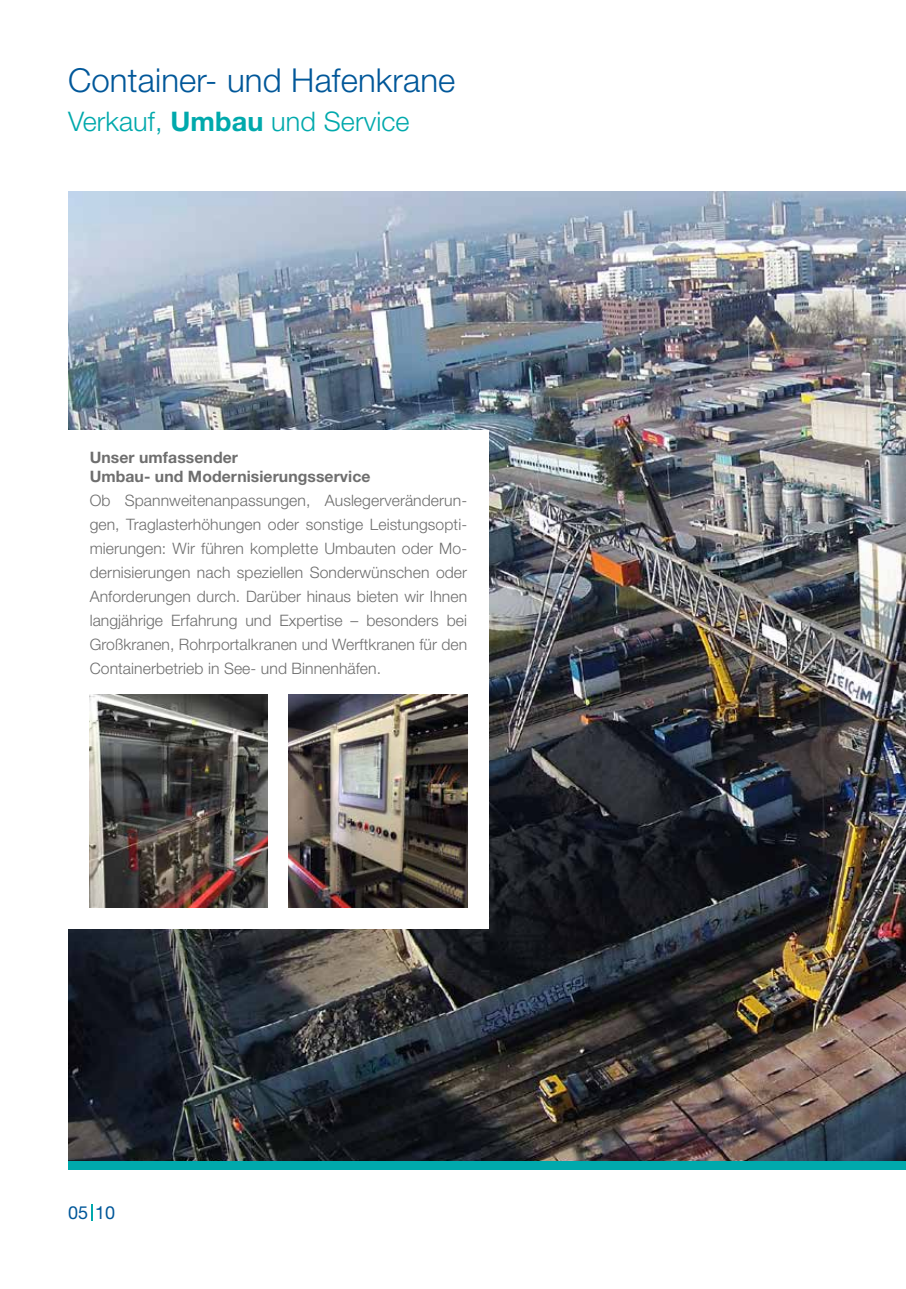
<style>
.page{position:relative;width:906px;height:1289px;background:#fff}
.page>*{position:absolute;margin:0;border:0;box-sizing:border-box;transform-origin:0 0}
.t1{font:300 33px "Helvetica Neue LT Std";letter-spacing:.005em;color:#005799}
.t2{font:300 27px "Helvetica Neue LT Std";letter-spacing:.005em;color:#00a9ac}
.t3{font:18px "Helvetica Neue LT Std";color:#005799}
.t4{font:300 15.75px/24px "Helvetica Neue LT Std";letter-spacing:.005em;color:#6e6e6e;text-align:justify}
.t5{font:700 15.75px/18.9px "Helvetica Neue LT Std";letter-spacing:.005em;color:#6e6e6e}
.s1{font-weight:700}
</style>
<div class="page">
<img style="left:68px;top:191px;width:838px;height:970px">
<svg style="left:91px;top:1204px;width:2px;height:16px"></svg>
<div style="left:61px;top:430px;width:427px;height:498px;background:#fff"></div>
<img style="left:289px;top:695px;width:178px;height:212px">
<img style="left:90px;top:695px;width:178px;height:212px">
<div style="left:68px;top:1161px;width:838px;height:8px;background:#00a9ac"></div>
<h1 class="t1" style="left:68px;top:60px;width:389px">Container- und Hafenkrane</h1>
<h2 class="t2" style="left:68px;top:104px;width:343px">Verkauf, <span class="s1">Umbau</span> und Service</h2>
<p class="t5" style="left:90px;top:447px;width:282px">Unser umfassender<br>Umbau- und Modernisierungsservice</p>
<p class="t4" style="left:90px;top:487px;width:379px">Ob Spannweitenanpassungen, Auslegerveränderun&shy;gen, Traglasterhöhungen oder sonstige Leistungsopti&shy;mierungen: Wir führen komplette Umbauten oder Mo&shy;dernisierungen nach speziellen Sonderwünschen oder Anforderungen durch. Darüber hinaus bieten wir Ihnen langjährige Erfahrung und Expertise – besonders bei Großkranen, Rohrportalkranen und Werftkranen für den Containerbetrieb in See- und Binnenhäfen.</p>
<p class="t3" style="left:68px;top:1201px;width:49px">05 10</p>
</div>
